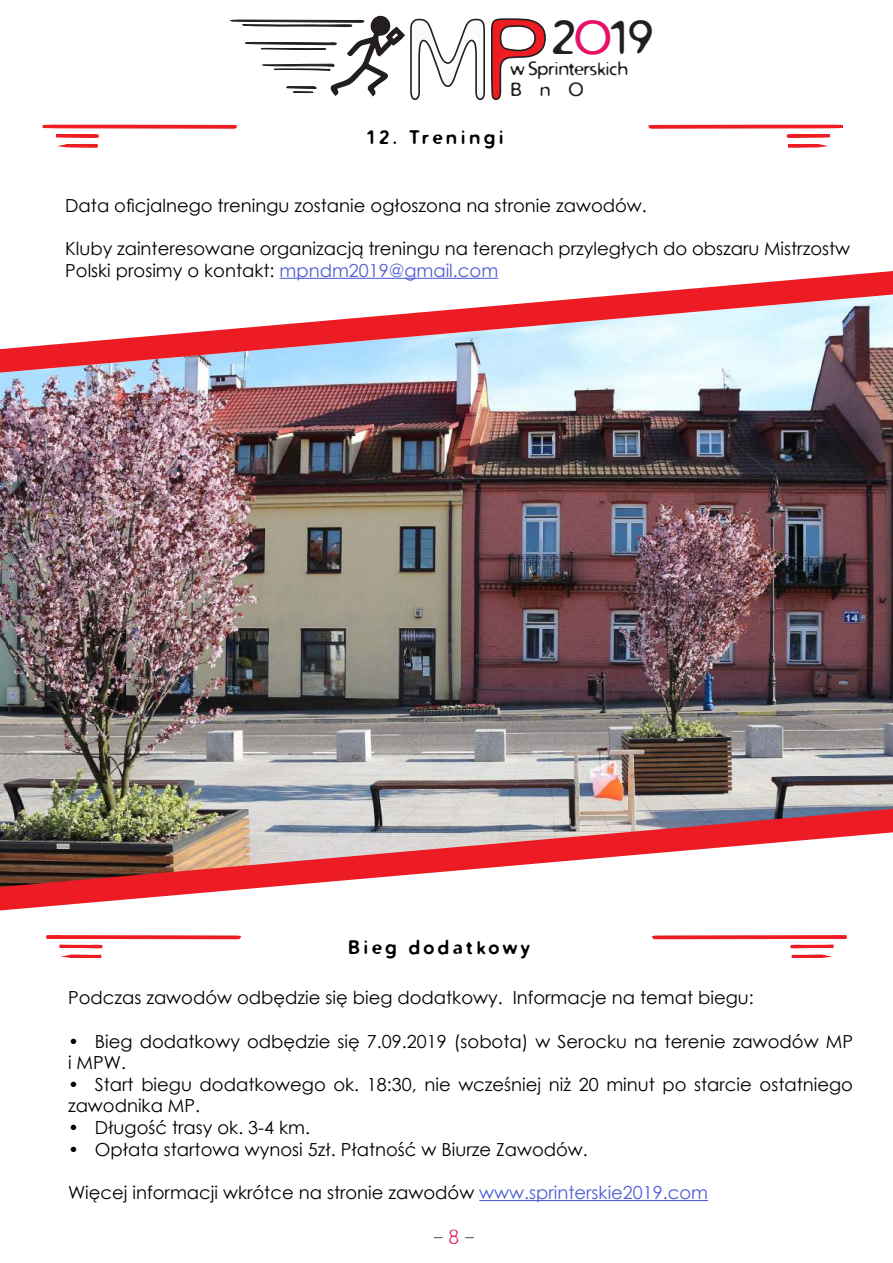
<style>
.page{position:relative;width:893px;height:1263px;background:#fff}
.page>*{position:absolute;margin:0;border:0;box-sizing:border-box;transform-origin:0 0}
.t1{font:46.2px "Distro";color:#231f20}
.t2{font:300 21px "Distro";color:#000}
.t3{font:18.6px/20.5px "Distro";color:#231f20}
.t4{font:18px/21.6px "Century Gothic";color:#000}
.t5{font:700 18px "Distro";letter-spacing:.24em;color:#000}
.s1{color:#e71267}
.s2{color:#4f5cd6}
.s3{color:#d51d53}
</style>
<div class="page">
<svg style="left:230px;top:15px;width:316px;height:85px"></svg>
<img style="left:0;top:373px;width:893px;height:436px">
<img style="left:0;top:809px;width:893px;height:101px">
<svg style="left:0;top:271px;width:893px;height:102px"></svg>
<hr style="left:479px;top:1200px;width:229px;height:1px;background:#4f5cd6">
<svg style="left:46px;top:935px;width:195px;height:23px"></svg>
<svg style="left:652px;top:935px;width:195px;height:23px"></svg>
<hr style="left:280px;top:278px;width:218px;height:1px;background:#4f5cd6">
<svg style="left:42px;top:124px;width:196px;height:24px"></svg>
<svg style="left:648px;top:124px;width:195px;height:24px"></svg>
<h1 class="t1" style="left:551px;top:9px;width:103px">2<span class="s1">O</span>19</h1>
<p class="t3" style="left:511px;top:58px;width:119px">w Sprinterskich<br>BnO</p>
<p class="t5" style="left:367px;top:125px;width:137px">12. Treningi</p>
<p class="t4" style="left:65px;top:194px;width:583px">Data oficjalnego treningu zostanie ogłoszona na stronie zawodów.</p>
<p class="t4" style="left:65px;top:237px;width:786px">Kluby zainteresowane organizacją treningu na terenach przyległych do obszaru Mistrzostw<br>Polski prosimy o kontakt: <span class="s2">mpndm2019@gmail.com</span></p>
<p class="t5" style="left:348px;top:935px;width:183px">Bieg dodatkowy</p>
<p class="t4" style="left:68px;top:987px;width:687px">Podczas zawodów odbędzie się bieg dodatkowy. Informacje na temat biegu:</p>
<p class="t4" style="left:68px;top:1030px;width:786px">• Bieg dodatkowy odbędzie się 7.09.2019 (sobota) w Serocku na terenie zawodów MP i MPW.</p>
<p class="t4" style="left:68px;top:1073px;width:786px">• Start biegu dodatkowego ok. 18:30, nie wcześniej niż 20 minut po starcie ostatniego zawodnika MP.</p>
<p class="t4" style="left:68px;top:1116px;width:244px">• Długość trasy ok. 3-4 km.</p>
<p class="t4" style="left:68px;top:1138px;width:521px">• Opłata startowa wynosi 5zł. Płatność w Biurze Zawodów.</p>
<p class="t4" style="left:68px;top:1181px;width:642px">Więcej informacji wkrótce na stronie zawodów <span class="s2">www.sprinterskie2019.com</span></p>
<p class="t2" style="left:432px;top:1224px;width:45px">- <span class="s3">8</span> -</p>
</div>
